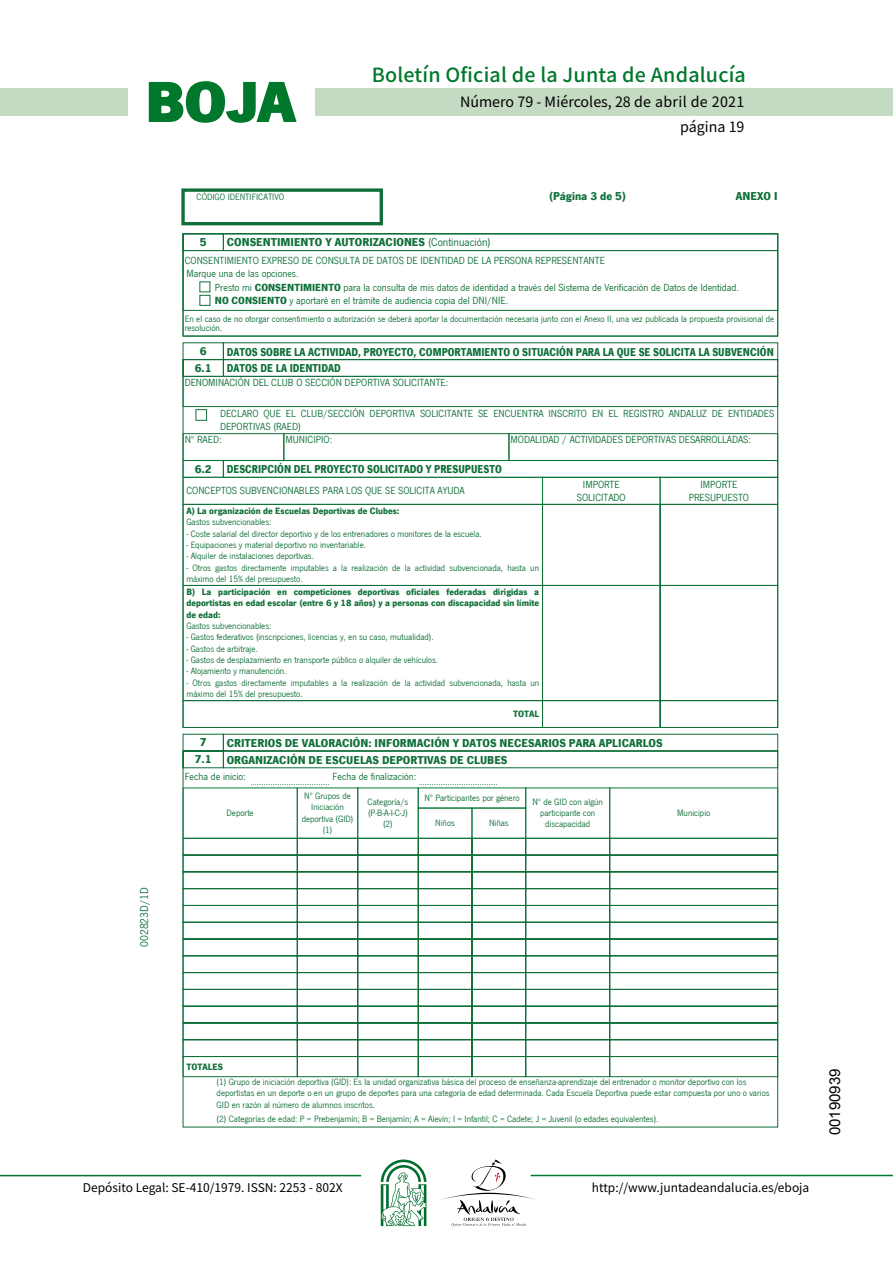
<style>
.page{position:relative;width:893px;height:1263px;background:#fff}
.page>*{position:absolute;margin:0;border:0;box-sizing:border-box;transform-origin:0 0}
.t1{font:700 57.75px "News Got T";color:#00782c;scale:1.14 1}
.t2{font:500 19.5px "Noto Sans HK";letter-spacing:.01em;color:#00782c}
.t3{font:15px "Arial";color:#000}
.t4{font:14.25px/24.5px "Noto Sans HK";color:#000;text-align:right}
.t5{font:12px "Noto Sans HK";color:#000}
.t6{font:700 11.85px "News Got T";color:#107039}
.t7{font:700 11.85px "News Got T";color:#107039;scale:.9 1}
.t8{font:700 11.85px "News Got T";color:#0f7139}
.t9{font:11.85px "News Got T";color:#0f7139}
.t10{font:10.65px/12.8px "News Got T";color:#107039}
.t11{font:9.45px/11.4px "News Got T";color:#107039}
.t12{font:700 9.45px/11.4px "News Got T";color:#107039;text-align:justify}
.s1{font-weight:400}
.s2{font-weight:700}
</style>
<div class="page">
<div style="left:315px;top:88px;width:577px;height:28px;background:#c5dac3"></div>
<div style="left:0;top:88px;width:128px;height:28px;background:#c5dac3"></div>
<hr style="left:0;top:1175px;width:361px;height:1px;background:#00782c">
<hr style="left:531px;top:1175px;width:361px;height:1px;background:#00782c">
<svg style="left:148px;top:81px;width:149px;height:42px"></svg>
<svg style="left:442px;top:1159px;width:100px;height:67px"></svg>
<svg style="left:381px;top:1160px;width:45px;height:66px"></svg>
<div style="left:181px;top:188px;width:202px;height:37px;border:3px solid #107039"></div>
<svg style="left:182px;top:233px;width:596px;height:104px"></svg>
<div style="left:223px;top:233px;width:555px;height:18px;border:1px solid #107039"></div>
<div style="left:182px;top:250px;width:596px;height:61px;border:1px solid #107039"></div>
<div style="left:200px;top:282px;width:10px;height:10px;background:#fff"></div>
<div style="left:200px;top:295px;width:10px;height:10px;background:#fff"></div>
<div style="left:199px;top:295px;width:11px;height:11px;border:1px solid #107039"></div>
<svg style="left:182px;top:359px;width:596px;height:369px"></svg>
<div style="left:223px;top:359px;width:555px;height:18px;border:1px solid #107039"></div>
<div style="left:183px;top:376px;width:594px;height:31px;border:1px solid #107039"></div>
<div style="left:196px;top:410px;width:10px;height:10px;background:#fff"></div>
<div style="left:196px;top:409px;width:11px;height:12px;border:1px solid #107039"></div>
<div style="left:183px;top:433px;width:101px;height:28px;border:1px solid #107039"></div>
<div style="left:284px;top:433px;width:225px;height:28px;border:1px solid #107039"></div>
<div style="left:508px;top:433px;width:269px;height:28px;border:1px solid #107039"></div>
<div style="left:182px;top:460px;width:42px;height:18px;border:1px solid #107039"></div>
<div style="left:223px;top:460px;width:555px;height:18px;border:1px solid #107039"></div>
<div style="left:183px;top:477px;width:359px;height:28px;border:1px solid #0d7b3e"></div>
<div style="left:542px;top:477px;width:118px;height:28px;border:1px solid #0d7b3e"></div>
<div style="left:660px;top:477px;width:117px;height:28px;border:1px solid #0d7b3e"></div>
<svg style="left:183px;top:504px;width:595px;height:81px"></svg>
<svg style="left:183px;top:585px;width:595px;height:143px"></svg>
<svg style="left:542px;top:700px;width:236px;height:28px"></svg>
<svg style="left:182px;top:750px;width:596px;height:378px"></svg>
<div style="left:223px;top:750px;width:555px;height:18px;border:1px solid #107039"></div>
<svg style="left:251px;top:784px;width:78px;height:1px"></svg>
<svg style="left:419px;top:784px;width:78px;height:1px"></svg>
<div style="left:418px;top:808px;width:54px;height:30px;border:1px solid #0d7b3e"></div>
<div style="left:472px;top:808px;width:54px;height:30px;border:1px solid #0d7b3e"></div>
<svg style="left:183px;top:838px;width:595px;height:239px"></svg>
<svg style="left:297px;top:1056px;width:481px;height:21px"></svg>
<h1 class="t1" style="left:145px;top:68px;width:133px">BOJA</h1>
<h2 class="t2" style="left:372px;top:64px;width:375px">Boletín Oficial de la Junta de Andalucía</h2>
<h3 class="t4" style="left:460px;top:90px;width:286px">Número 79 - Miércoles, 28 de abril de 2021 página 19</h3>
<p class="t9" style="left:138px;top:947px;width:61px;rotate:-90deg">002823D/1D</p>
<p class="t8" style="left:549px;top:189px;width:78px">(Página 3 de 5)</p>
<p class="t8" style="left:736px;top:189px;width:43px">ANEXO I</p>
<p class="t11" style="left:196px;top:192px;width:89px">CÓDIGO IDENTIFICATIVO</p>
<p class="t6" style="left:200px;top:235px;width:8px">5</p>
<p class="t6" style="left:227px;top:235px;width:265px">CONSENTIMIENTO Y AUTORIZACIONES <span class="s1">(Continuación)</span></p>
<p class="t10" style="left:185px;top:255px;width:421px">CONSENTIMIENTO EXPRESO DE CONSULTA DE DATOS DE IDENTIDAD DE LA PERSONA REPRESENTANTE<br>Marque una de las opciones.</p>
<p class="t10" style="left:215px;top:281px;width:525px;line-height:13.5px">Presto mi <span class="s2">CONSENTIMIENTO</span> para la consulta de mis datos de identidad a través del Sistema de Verificación de Datos de Identidad.<br><span class="s2">NO CONSIENTO</span> y aportaré en el trámite de audiencia copia del DNI/NIE.</p>
<p class="t11" style="left:185px;top:314px;width:591px;line-height:9.4px">En el caso de no otorgar consentimiento o autorización se deberá aportar la documentación necesaria junto con el Anexo II, una vez publicada la propuesta provisional de resolución.</p>
<p class="t6" style="left:200px;top:344px;width:8px">6</p>
<p class="t7" style="left:227px;top:345px;width:609px">DATOS SOBRE LA ACTIVIDAD, PROYECTO, COMPORTAMIENTO O SITUACIÓN PARA LA QUE SE SOLICITA LA SUBVENCIÓN</p>
<p class="t6" style="left:195px;top:361px;width:18px">6.1</p>
<p class="t7" style="left:227px;top:361px;width:128px">DATOS DE LA IDENTIDAD</p>
<p class="t10" style="left:185px;top:376px;width:265px">DENOMINACIÓN DEL CLUB O SECCIÓN DEPORTIVA SOLICITANTE:</p>
<p class="t10" style="left:220px;top:408px;width:556px">DECLARO QUE EL CLUB/SECCIÓN DEPORTIVA SOLICITANTE SE ENCUENTRA INSCRITO EN EL REGISTRO ANDALUZ DE ENTIDADES</p>
<p class="t10" style="left:220px;top:420px;width:82px">DEPORTIVAS (RAED)</p>
<p class="t10" style="left:185px;top:434px;width:38px">Nº RAED:</p>
<p class="t10" style="left:285px;top:434px;width:48px">MUNICIPIO:</p>
<p class="t10" style="left:510px;top:434px;width:242px">MODALIDAD / ACTIVIDADES DEPORTIVAS DESARROLLADAS:</p>
<p class="t6" style="left:195px;top:462px;width:18px">6.2</p>
<p class="t7" style="left:227px;top:462px;width:307px">DESCRIPCIÓN DEL PROYECTO SOLICITADO Y PRESUPUESTO</p>
<p class="t10" style="left:186px;top:485px;width:280px">CONCEPTOS SUBVENCIONABLES PARA LOS QUE SE SOLICITA AYUDA</p>
<p class="t10" style="left:577px;top:478px;width:50px;text-align:center">IMPORTE<br>SOLICITADO</p>
<p class="t10" style="left:688px;top:478px;width:62px;text-align:center">IMPORTE<br>PRESUPUESTO</p>
<p class="t12" style="left:186px;top:505px;width:214px">A) La organización de Escuelas Deportivas de Clubes:</p>
<p class="t11" style="left:186px;top:517px;width:86px">Gastos subvencionables:</p>
<p class="t11" style="left:186px;top:528px;width:297px">- Coste salarial del director deportivo y de los entrenadores o monitores de la escuela.</p>
<p class="t11" style="left:186px;top:539px;width:181px">- Equipaciones y material deportivo no inventariable.</p>
<p class="t11" style="left:186px;top:551px;width:129px">- Alquiler de instalaciones deportivas.</p>
<p class="t11" style="left:186px;top:562px;width:354px">- Otros gastos directamente imputables a la realización de la actividad subvencionada, hasta un máximo del 15% del presupuesto.</p>
<p class="t12" style="left:186px;top:586px;width:354px">B) La participación en competiciones deportivas oficiales federadas dirigidas a deportistas en edad escolar (entre 6 y 18 años) y a personas con discapacidad sin límite de edad:</p>
<p class="t11" style="left:186px;top:620px;width:86px">Gastos subvencionables:</p>
<p class="t11" style="left:186px;top:632px;width:249px">- Gastos federativos (inscripciones, licencias y, en su caso, mutualidad).</p>
<p class="t11" style="left:186px;top:643px;width:73px">- Gastos de arbitraje.</p>
<p class="t11" style="left:186px;top:654px;width:253px">- Gastos de desplazamiento en transporte público o alquiler de vehículos.</p>
<p class="t11" style="left:186px;top:666px;width:102px">- Alojamiento y manutención.</p>
<p class="t11" style="left:186px;top:677px;width:354px">- Otros gastos directamente imputables a la realización de la actividad subvencionada, hasta un máximo del 15% del presupuesto.</p>
<p class="t12" style="left:513px;top:708px;width:28px">TOTAL</p>
<p class="t6" style="left:200px;top:735px;width:8px">7</p>
<p class="t6" style="left:227px;top:736px;width:437px">CRITERIOS DE VALORACIÓN: INFORMACIÓN Y DATOS NECESARIOS PARA APLICARLOS</p>
<p class="t6" style="left:195px;top:752px;width:18px">7.1</p>
<p class="t6" style="left:227px;top:753px;width:282px">ORGANIZACIÓN DE ESCUELAS DEPORTIVAS DE CLUBES</p>
<p class="t10" style="left:185px;top:771px;width:62px">Fecha de inicio:</p>
<p class="t10" style="left:332px;top:771px;width:85px">Fecha de finalización:</p>
<p class="t11" style="left:226px;top:807px;width:29px">Deporte</p>
<p class="t11" style="left:302px;top:790px;width:53px;text-align:center">Nº Grupos de<br>Iniciación deportiva (GID) (1)</p>
<p class="t11" style="left:367px;top:796px;width:42px;text-align:center">Categoría/s (P-B-A-I-C-J) (2)</p>
<p class="t11" style="left:424px;top:792px;width:97px">Nº Participantes por género</p>
<p class="t11" style="left:532px;top:796px;width:72px;text-align:center">Nº de GID con algún participante con discapacidad</p>
<p class="t11" style="left:677px;top:807px;width:35px">Municipio</p>
<p class="t11" style="left:435px;top:818px;width:21px">Niños</p>
<p class="t11" style="left:489px;top:818px;width:21px">Niñas</p>
<p class="t12" style="left:186px;top:1061px;width:38px">TOTALES</p>
<p class="t11" style="left:217px;top:1076px;width:554px">(1) Grupo de iniciación deportiva (GID): Es la unidad organizativa básica del proceso de enseñanza-aprendizaje del entrenador o monitor deportivo con los deportistas en un deporte o en un grupo de deportes para una categoría de edad determinada. Cada Escuela Deportiva puede estar compuesta por uno o varios<br>GID en razón al número de alumnos inscritos.</p>
<p class="t11" style="left:217px;top:1113px;width:443px">(2) Categorías de edad: P = Prebenjamín; B = Benjamín; A = Alevín; I = Infantil; C = Cadete; J = Juvenil (o edades equivalentes).</p>
<p class="t5" style="left:83px;top:1181px;width:261px">Depósito Legal: SE-410/1979. ISSN: 2253 - 802X</p>
<p class="t5" style="left:592px;top:1181px;width:219px">http://www.juntadeandalucia.es/eboja</p>
<h3 class="t3" style="left:825px;top:1135px;width:68px;rotate:-90deg">00190939</h3>
</div>
